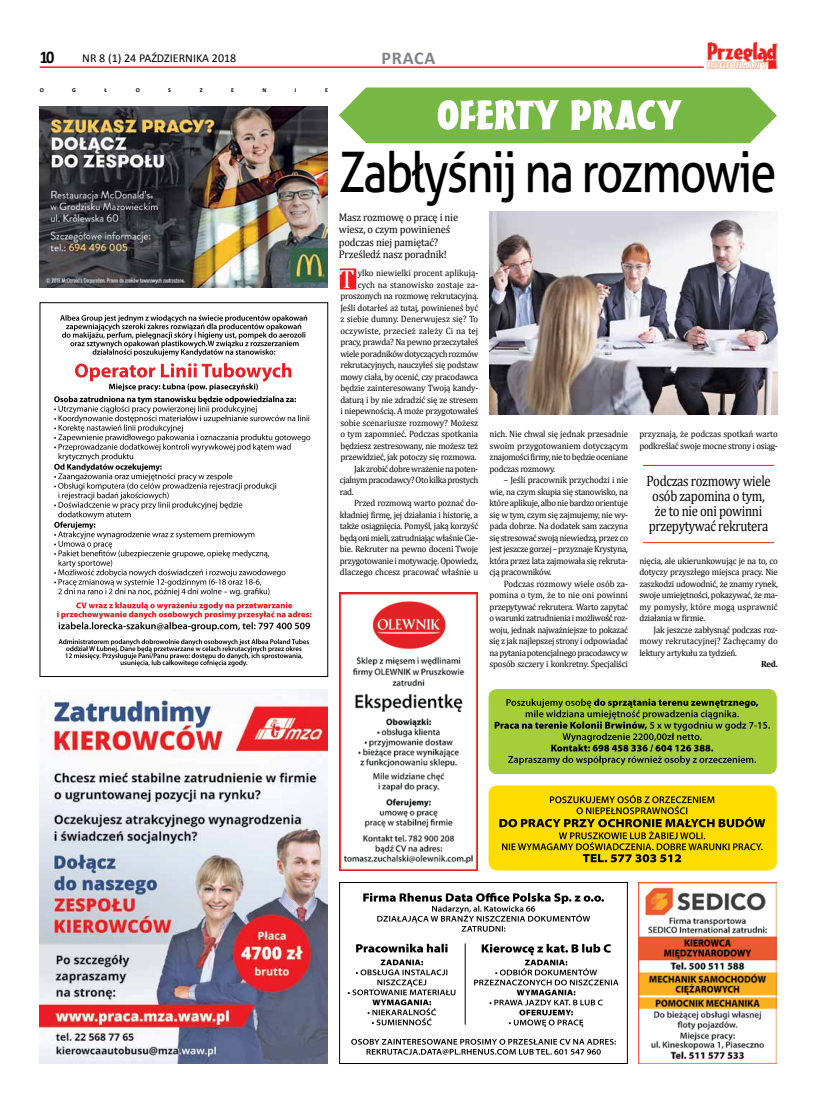
<style>
.page{position:relative;width:820px;height:1106px;background:#fff}
.page>*{position:absolute;margin:0;border:0;box-sizing:border-box;transform-origin:0 0}
.t1{font:56px "Aller";letter-spacing:-.04em;color:#000;scale:.84 1}
.t2{font:700 40px "Mister Earl BT";color:#fff;scale:1.25 1}
.t3{font:26.5px "Cambria";color:#fff;scale:.96 1}
.t4{font:700 18px "Calibri";letter-spacing:.04em;color:#808285}
.t5{font:700 18px "Calibri";color:#000;scale:.9 1}
.t6{font:15px/15px "Cambria";letter-spacing:-.025em;color:#000;text-align:center;scale:.85 1}
.t7{font:12px "Calibri";color:#000}
.t8{font:11px/12.5px "Cambria";letter-spacing:-.015em;color:#000;scale:.95 1}
.t9{font:9.2px/11.5px "Cambria";letter-spacing:-.025em;color:#000;text-align:justify;scale:.96 1}
.t10{font:9.2px "Cambria";color:#000;scale:.96 1}
.t11{font:9.2px "Cambria";letter-spacing:-.005em;color:#000;scale:.96 1}
.t12{font:9.2px "Cambria";letter-spacing:.015em;color:#000;scale:.96 1}
.t13{font:9.2px "Cambria";letter-spacing:.01em;color:#000;scale:.96 1}
.t14{font:700 9px "Cambria";color:#000;scale:.96 1}
.t15{font:700 6px "Calibri";color:#000}
</style>
<div class="page">
<hr style="left:40px;top:66px;width:663px;height:2px;background:#ed1d24">
<img style="left:706px;top:42px;width:71px;height:28px">
<svg style="left:60px;top:315px;width:247px;height:41px"></svg>
<svg style="left:59px;top:639px;width:250px;height:27px"></svg>
<svg style="left:57px;top:602px;width:254px;height:29px"></svg>
<svg style="left:54px;top:363px;width:256px;height:233px"></svg>
<img style="left:40px;top:106px;width:288px;height:182px">
<img style="left:40px;top:689px;width:288px;height:374px">
<svg style="left:363px;top:892px;width:241px;height:39px"></svg>
<svg style="left:351px;top:1038px;width:264px;height:16px"></svg>
<svg style="left:474px;top:943px;width:144px;height:84px"></svg>
<svg style="left:347px;top:959px;width:108px;height:66px"></svg>
<svg style="left:356px;top:943px;width:91px;height:9px"></svg>
<hr style="left:464px;top:943px;width:1px;height:81px;background:#000">
<div style="left:339px;top:882px;width:288px;height:181px;border:1px solid #000"></div>
<img style="left:339px;top:592px;width:138px;height:278px">
<div style="left:488px;top:785px;width:288px;height:85px;background:#fd0;border-radius:9px"></div>
<svg style="left:499px;top:794px;width:266px;height:68px"></svg>
<img style="left:638px;top:882px;width:138px;height:181px">
<div style="left:488px;top:689px;width:288px;height:85px;background:#a6ce39;border-radius:9px"></div>
<svg style="left:494px;top:698px;width:275px;height:67px"></svg>
<div style="left:339px;top:268px;width:17px;height:21px;background:#ed1d24"></div>
<img style="left:489px;top:212px;width:288px;height:202px">
<hr style="left:642px;top:465px;width:131px;height:1px;background:#ed1d24">
<hr style="left:642px;top:542px;width:131px;height:1px;background:#ed1d24">
<svg style="left:339px;top:87px;width:437px;height:56px;background:#80bb50"></svg>
<h3 class="t5" style="left:40px;top:45px;width:17px">11</h3>
<h3 class="t7" style="left:82px;top:51px;width:155px">NR 8 (1) 24 PAŹDZIERNIKA 2018</h3>
<h3 class="t4" style="left:381px;top:46px;width:55px">PRACA</h3>
<p class="t15" style="left:40px;top:86px;width:6px">O</p>
<p class="t15" style="left:72px;top:86px;width:5px">G</p>
<p class="t15" style="left:105px;top:86px;width:4px">Ł</p>
<p class="t15" style="left:136px;top:86px;width:6px">O</p>
<p class="t15" style="left:168px;top:86px;width:28px">SZENIE</p>
<h2 class="t2" style="left:436px;top:90px;width:197px">OFERTY PRACY</h2>
<h1 class="t1" style="left:339px;top:138px;width:522px">Zabłyśnij na rozmowie</h1>
<p class="t8" style="left:339px;top:210px;width:127px">Masz rozmowę o pracę i nie wiesz, o czym powinieneś podczas niej pamiętać?<br>Prześledź nasz poradnik!</p>
<h3 class="t3" style="left:339px;top:263px;width:17px">T</h3>
<p class="t10" style="left:357px;top:267px;width:127px">ylko niewielki procent aplikują-</p>
<p class="t13" style="left:357px;top:279px;width:127px">cych na stanowisko zostaje za-</p>
<p class="t9" style="left:340px;top:290px;width:145px">proszonych na rozmowę rekrutacyjną.</p>
<p class="t9" style="left:340px;top:302px;width:145px">Jeśli dotarłeś aż tutaj, powinieneś być</p>
<p class="t10" style="left:340px;top:313px;width:145px">z siebie dumny. Denerwujesz się? To</p>
<p class="t12" style="left:340px;top:325px;width:145px">oczywiste, przecież zależy Ci na tej</p>
<p class="t9" style="left:340px;top:336px;width:145px">pracy, prawda? Na pewno przeczytałeś</p>
<p class="t9" style="left:340px;top:348px;width:145px">wiele poradników dotyczących rozmów</p>
<p class="t9" style="left:340px;top:359px;width:145px">rekrutacyjnych, nauczyłeś się podstaw</p>
<p class="t9" style="left:340px;top:371px;width:145px">mowy ciała, by ocenić, czy pracodawca</p>
<p class="t9" style="left:340px;top:382px;width:145px">będzie zainteresowany Twoją kandy-</p>
<p class="t9" style="left:340px;top:394px;width:145px">daturą i by nie zdradzić się ze stresem</p>
<p class="t9" style="left:340px;top:405px;width:145px">i niepewnością. A może przygotowałeś</p>
<p class="t11" style="left:340px;top:417px;width:145px">sobie scenariusze rozmowy? Możesz</p>
<p class="t11" style="left:340px;top:428px;width:145px">o tym zapomnieć. Podczas spotkania</p>
<p class="t9" style="left:340px;top:440px;width:145px">będziesz zestresowany, nie możesz też</p>
<p class="t9" style="left:340px;top:451px;width:143px">przewidzieć, jak potoczy się rozmowa.</p>
<p class="t9" style="left:354px;top:463px;width:131px">Jak zrobić dobre wrażenie na poten-</p>
<p class="t9" style="left:339px;top:474px;width:146px">cjalnym pracodawcy? Oto kilka prostych</p>
<p class="t9" style="left:339px;top:486px;width:16px">rad.</p>
<p class="t9" style="left:354px;top:497px;width:131px">Przed rozmową warto poznać do-</p>
<p class="t9" style="left:339px;top:509px;width:146px">kładniej firmę, jej działania i historię, a</p>
<p class="t9" style="left:339px;top:520px;width:146px">także osiągnięcia. Pomyśl, jaką korzyść</p>
<p class="t9" style="left:339px;top:532px;width:146px">będą oni mieli, zatrudniając właśnie Cie-</p>
<p class="t9" style="left:339px;top:543px;width:146px">bie. Rekruter na pewno doceni Twoje</p>
<p class="t9" style="left:339px;top:555px;width:146px">przygotowanie i motywację. Opowiedz,</p>
<p class="t10" style="left:339px;top:566px;width:146px">dlaczego chcesz pracować właśnie u</p>
<p class="t9" style="left:489px;top:428px;width:146px">nich. Nie chwal się jednak przesadnie swoim przygotowaniem dotyczącym znajomości firmy, nie to będzie oceniane podczas rozmowy.</p>
<p class="t9" style="left:489px;top:474px;width:146px;text-indent:14px">– Jeśli pracownik przychodzi i nie wie, na czym skupia się stanowisko, na które aplikuje, albo nie bardzo orientuje się w tym, czym się zajmujemy, nie wy&shy;pada dobrze. Na dodatek sam zaczyna się stresować swoją niewiedzą, przez co jest jeszcze gorzej – przyznaje Krystyna, która przez lata zajmowała się rekruta&shy;cją pracowników.</p>
<p class="t9" style="left:489px;top:578px;width:146px;text-indent:14px">Podczas rozmowy wiele osób za&shy;pomina o tym, że to nie oni powinni przepytywać rekrutera. Warto zapytać o warunki zatrudnienia i możliwość roz&shy;woju, jednak najważniejsze to pokazać się z jak najlepszej strony i odpowiadać na pytania potencjalnego pracodawcy w sposób szczery i konkretny. Specjaliści</p>
<p class="t9" style="left:639px;top:428px;width:146px">przyznają, że podczas spotkań warto podkreślać swoje mocne strony i osiąg-</p>
<h3 class="t6" style="left:646px;top:473px;width:148px">Podczas rozmowy wiele osób zapomina o tym, że to nie oni powinni przepytywać rekrutera</h3>
<p class="t9" style="left:639px;top:555px;width:146px">nięcia, ale ukierunkowując je na to, co dotyczy przyszłego miejsca pracy. Nie zaszkodzi udowodnić, że znamy rynek, swoje umiejętności, pokazywać, że ma&shy;my pomysły, które mogą usprawnić działania w firmie.</p>
<p class="t9" style="left:639px;top:624px;width:146px;text-indent:14px">Jak jeszcze zabłysnąć podczas roz&shy;mowy rekrutacyjnej? Zachęcamy do lektury artykułu za tydzień.</p>
<p class="t14" style="left:760px;top:658px;width:19px">Red.</p>
</div>
